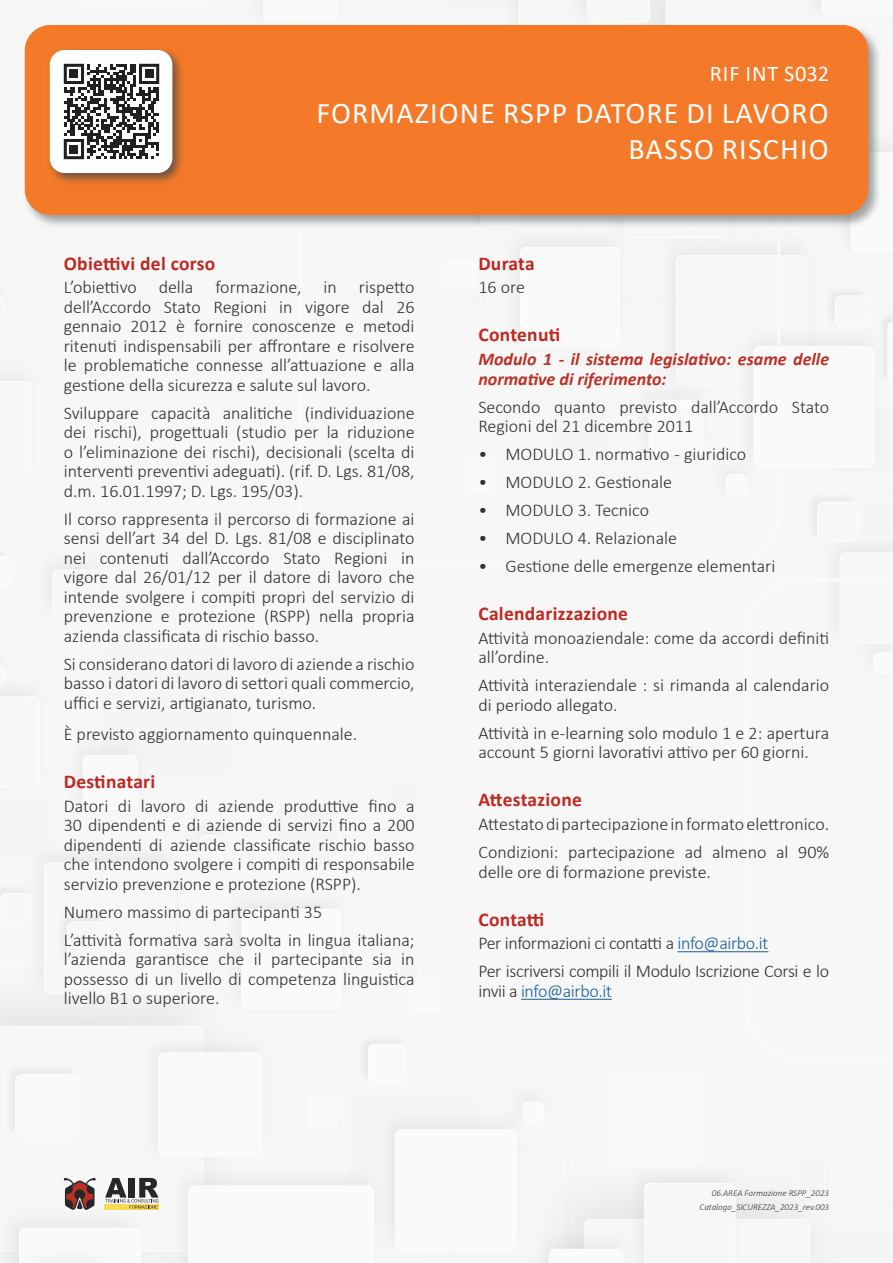
<style>
.page{position:relative;width:893px;height:1263px;background:#fff}
.page>*{position:absolute;margin:0;border:0;box-sizing:border-box;transform-origin:0 0}
.Titolo_Paragrafo{font:30px "Calibri";letter-spacing:.04em;color:#fff}
.Titolo_Paragrafo-2{font:22.5px "Calibri";letter-spacing:.04em;color:#fff}
.Titolo_Sottoparagraf{font:700 19.5px "Calibri";letter-spacing:.015em;color:#bf271f}
.Corpo_Testo{font:300 18px/19.5px "Calibri";color:#312f30;text-align:justify}
.Corpo_Testo-2{font:300 18px/19.5px "Calibri";letter-spacing:-.02em;color:#312f30}
.Corpo_Testo-3{font:italic 700 18px/19.5px "Calibri";color:#bc2f25}
.t1{font:italic 300 9px/13.5px "Calibri";color:#312f30;text-align:right}
.s1{color:#175d9e}
</style>
<div class="page">
<img style="left:0;top:0;width:893px;height:1263px">
<div style="left:22px;top:23px;width:861px;height:206px;background:#474849;opacity:.5"></div>
<div style="left:25px;top:25px;width:843px;height:190px;background:#f47928;border-radius:26px"></div>
<hr style="left:677px;top:951px;width:91px;height:1px;background:#175d9e">
<hr style="left:521px;top:999px;width:91px;height:1px;background:#175d9e">
<svg style="left:105px;top:1208px;width:54px;height:2px"></svg>
<svg style="left:105px;top:1178px;width:54px;height:30px"></svg>
<svg style="left:64px;top:1178px;width:32px;height:32px"></svg>
<div style="left:46px;top:46px;width:139px;height:140px;background:#474849;opacity:.75"></div>
<div style="left:50px;top:50px;width:122px;height:123px;background:#fff;border-radius:15px"></div>
<svg style="left:64px;top:64px;width:95px;height:95px"></svg>
<div style="left:70px;top:70px;width:8px;height:8px;background:#231f20"></div>
<div style="left:145px;top:70px;width:8px;height:8px;background:#231f20"></div>
<div style="left:70px;top:145px;width:8px;height:8px;background:#231f20"></div>
<p class="Titolo_Paragrafo-2" style="left:710px;top:58px;width:121px">RIF INT S032</p>
<p class="Titolo_Paragrafo" style="left:316px;top:92px;width:514px">FORMAZIONE RSPP DATORE DI LAVORO</p>
<p class="Titolo_Paragrafo" style="left:628px;top:128px;width:202px">BASSO RISCHIO</p>
<p class="Titolo_Sottoparagraf" style="left:64px;top:249px;width:153px">Obiettivi del corso</p>
<p class="Corpo_Testo" style="left:64px;top:277px;width:352px">L’obiettivo della formazione, in rispetto dell’Accordo Stato Regioni in vigore dal 26 gennaio 2012 è fornire conoscenze e metodi ritenuti indispensabili per affrontare e risolvere le problematiche connesse all’attuazione e alla gestione della sicurezza e salute sul lavoro.</p>
<p class="Corpo_Testo" style="left:64px;top:403px;width:352px">Sviluppare capacità analitiche (individuazione dei rischi), progettuali (studio per la riduzione o l’eliminazione dei rischi), decisionali (scelta di interventi preventivi adeguati). (rif. D. Lgs. 81/08, d.m. 16.01.1997; D. Lgs. 195/03).</p>
<p class="Corpo_Testo" style="left:64px;top:509px;width:352px">Il corso rappresenta il percorso di formazione ai sensi dell’art 34 del D. Lgs. 81/08 e disciplinato nei contenuti dall’Accordo Stato Regioni in vigore dal 26/01/12 per il datore di lavoro che intende svolgere i compiti propri del servizio di prevenzione e protezione (RSPP) nella propria azienda classificata di rischio basso.</p>
<p class="Corpo_Testo" style="left:64px;top:654px;width:352px">Si considerano datori di lavoro di aziende a rischio basso i datori di lavoro di settori quali commercio, uffici e servizi, artigianato, turismo.</p>
<p class="Corpo_Testo" style="left:64px;top:724px;width:295px">È previsto aggiornamento quinquennale.</p>
<p class="Titolo_Sottoparagraf" style="left:64px;top:768px;width:93px">Destinatari</p>
<p class="Corpo_Testo" style="left:64px;top:796px;width:352px">Datori di lavoro di aziende produttive fino a 30 dipendenti e di aziende di servizi fino a 200 dipendenti di aziende classificate rischio basso che intendono svolgere i compiti di responsabile servizio prevenzione e protezione (RSPP).</p>
<p class="Corpo_Testo" style="left:64px;top:902px;width:260px">Numero massimo di partecipanti 35</p>
<p class="Corpo_Testo" style="left:64px;top:930px;width:352px">L’attività formativa sarà svolta in lingua italiana; l’azienda garantisce che il partecipante sia in possesso di un livello di competenza linguistica livello B1 o superiore.</p>
<p class="Titolo_Sottoparagraf" style="left:478px;top:249px;width:58px">Durata</p>
<p class="Corpo_Testo" style="left:478px;top:277px;width:48px">16 ore</p>
<p class="Titolo_Sottoparagraf" style="left:478px;top:321px;width:83px">Contenuti</p>
<p class="Corpo_Testo-3" style="left:478px;top:349px;width:352px">Modulo 1 - il sistema legislativo: esame delle normative di riferimento:</p>
<p class="Corpo_Testo" style="left:478px;top:397px;width:352px">Secondo quanto previsto dall’Accordo Stato<br>Regioni del 21 dicembre 2011</p>
<p class="Corpo_Testo" style="left:478px;top:444px;width:269px">• MODULO 1. normativo - giuridico</p>
<p class="Corpo_Testo" style="left:478px;top:472px;width:195px">• MODULO 2. Gestionale</p>
<p class="Corpo_Testo" style="left:478px;top:500px;width:172px">• MODULO 3. Tecnico</p>
<p class="Corpo_Testo" style="left:478px;top:528px;width:200px">• MODULO 4. Relazionale</p>
<p class="Corpo_Testo" style="left:478px;top:556px;width:299px">• Gestione delle emergenze elementari</p>
<p class="Titolo_Sottoparagraf" style="left:478px;top:600px;width:151px">Calendarizzazione</p>
<p class="Corpo_Testo" style="left:478px;top:628px;width:352px">Attività monoaziendale: come da accordi definiti all’ordine.</p>
<p class="Corpo_Testo" style="left:478px;top:675px;width:352px">Attività interaziendale : si rimanda al calendario di periodo allegato.</p>
<p class="Corpo_Testo" style="left:478px;top:723px;width:352px">Attività in e-learning solo modulo 1 e 2: apertura account 5 giorni lavorativi attivo per 60 giorni.</p>
<p class="Titolo_Sottoparagraf" style="left:478px;top:786px;width:105px">Attestazione</p>
<p class="Corpo_Testo" style="left:478px;top:814px;width:352px">Attestato di partecipazione in formato elettronico.</p>
<p class="Corpo_Testo" style="left:478px;top:842px;width:352px">Condizioni: partecipazione ad almeno al 90% delle ore di formazione previste.</p>
<p class="Titolo_Sottoparagraf" style="left:478px;top:905px;width:68px">Contatti</p>
<p class="Corpo_Testo-2" style="left:478px;top:933px;width:292px">Per informazioni ci contatti a <span class="s1">info@airbo.it</span></p>
<p class="Corpo_Testo-2" style="left:478px;top:961px;width:352px">Per iscriversi compili il Modulo Iscrizione Corsi e lo invii a <span class="s1">info@airbo.it</span></p>
<p class="t1" style="left:700px;top:1186px;width:131px">06.AREA Formazione RSPP_2023<br>Catalogo_SICUREZZA_2023_rev.003</p>
</div>
